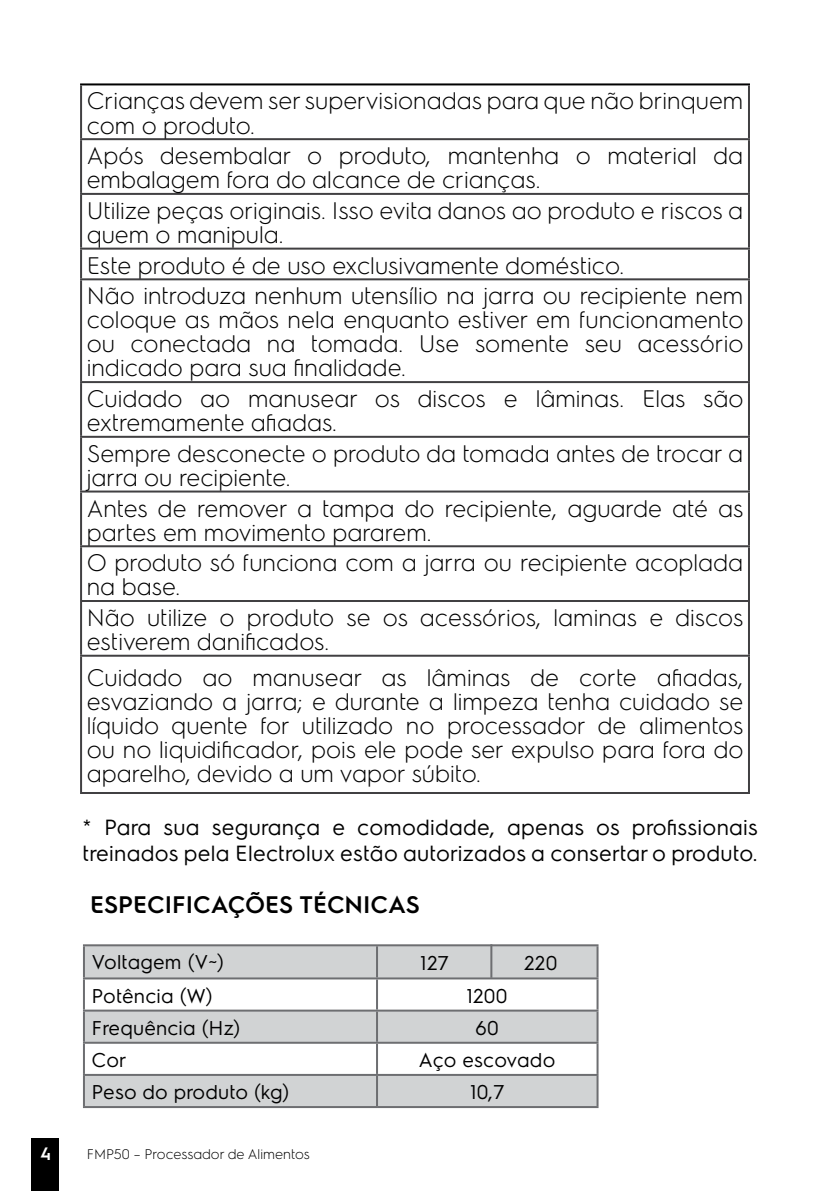
<style>
.page{position:relative;width:840px;height:1191px;background:#fff}
.page>*{position:absolute;margin:0;border:0;box-sizing:border-box;transform-origin:0 0}
.t1{font:300 24px/24px "Electrolux Sans";color:#000}
.t2{font:600 24px "Electrolux Sans";color:#000}
.t3{font:22px/26px "Electrolux Sans";color:#000}
.t4{font:20px "Electrolux Sans";color:#000}
.t5{font:600 18px "Electrolux Sans";color:#fff}
.t6{font:300 14px "Electrolux Sans";color:#000}
</style>
<div class="page">
<div style="left:31px;top:1137px;width:28px;height:54px;background:#000"></div>
<svg style="left:85px;top:946px;width:511px;height:95px;fill:#d1d3d4"></svg>
<div style="left:377px;top:945px;width:220px;height:33px;background:#d1d3d4"></div>
<div style="left:85px;top:1076px;width:511px;height:30px;background:#d1d3d4"></div>
<hr style="left:377px;top:944px;width:221px;height:2px;background:#6d6e71">
<hr style="left:596px;top:946px;width:2px;height:31px;background:#6d6e71">
<hr style="left:83px;top:979px;width:2px;height:30px;background:#6d6e71">
<hr style="left:377px;top:977px;width:221px;height:2px;background:#6d6e71">
<hr style="left:376px;top:979px;width:2px;height:30px;background:#6d6e71">
<hr style="left:596px;top:979px;width:2px;height:30px;background:#6d6e71">
<hr style="left:83px;top:1043px;width:2px;height:31px;background:#6d6e71">
<hr style="left:376px;top:1043px;width:2px;height:31px;background:#6d6e71">
<hr style="left:596px;top:1043px;width:2px;height:31px;background:#6d6e71">
<hr style="left:83px;top:1074px;width:294px;height:2px;background:#6d6e71">
<hr style="left:83px;top:1076px;width:2px;height:30px;background:#6d6e71">
<hr style="left:377px;top:1074px;width:221px;height:2px;background:#6d6e71">
<hr style="left:376px;top:1076px;width:2px;height:30px;background:#6d6e71">
<hr style="left:596px;top:1076px;width:2px;height:30px;background:#6d6e71">
<hr style="left:83px;top:1106px;width:294px;height:2px;background:#6d6e71">
<hr style="left:377px;top:1106px;width:221px;height:2px;background:#6d6e71">
<hr style="left:83px;top:1009px;width:294px;height:2px;background:#6d6e71">
<hr style="left:83px;top:1011px;width:2px;height:30px;background:#6d6e71">
<hr style="left:83px;top:1041px;width:294px;height:2px;background:#6d6e71">
<hr style="left:377px;top:1009px;width:221px;height:2px;background:#6d6e71">
<hr style="left:376px;top:1011px;width:2px;height:30px;background:#6d6e71">
<hr style="left:596px;top:1011px;width:2px;height:30px;background:#6d6e71">
<hr style="left:377px;top:1041px;width:221px;height:2px;background:#6d6e71">
<hr style="left:83px;top:944px;width:294px;height:2px;background:#6d6e71">
<hr style="left:83px;top:946px;width:2px;height:31px;background:#6d6e71">
<hr style="left:376px;top:946px;width:2px;height:31px;background:#6d6e71">
<hr style="left:83px;top:977px;width:294px;height:2px;background:#6d6e71">
<hr style="left:490px;top:944px;width:2px;height:33px;background:#6d6e71">
<svg style="left:82px;top:140px;width:665px;height:514px"></svg>
<hr style="left:80px;top:83px;width:669px;height:2px;background:#000">
<hr style="left:80px;top:85px;width:2px;height:53px;background:#414042">
<hr style="left:747px;top:85px;width:2px;height:53px;background:#414042">
<hr style="left:80px;top:138px;width:669px;height:2px;background:#414042">
<hr style="left:80px;top:140px;width:2px;height:53px;background:#414042">
<hr style="left:747px;top:140px;width:2px;height:53px;background:#414042">
<hr style="left:80px;top:193px;width:669px;height:2px;background:#414042">
<hr style="left:80px;top:195px;width:2px;height:53px;background:#414042">
<hr style="left:747px;top:195px;width:2px;height:53px;background:#414042">
<hr style="left:80px;top:248px;width:669px;height:2px;background:#414042">
<hr style="left:80px;top:250px;width:2px;height:28px;background:#414042">
<hr style="left:747px;top:250px;width:2px;height:28px;background:#414042">
<hr style="left:80px;top:278px;width:669px;height:2px;background:#414042">
<hr style="left:80px;top:280px;width:2px;height:101px;background:#414042">
<hr style="left:747px;top:280px;width:2px;height:101px;background:#414042">
<hr style="left:80px;top:381px;width:669px;height:2px;background:#414042">
<hr style="left:80px;top:383px;width:2px;height:53px;background:#414042">
<hr style="left:747px;top:383px;width:2px;height:53px;background:#414042">
<hr style="left:80px;top:436px;width:669px;height:2px;background:#414042">
<hr style="left:80px;top:438px;width:2px;height:52px;background:#414042">
<hr style="left:747px;top:438px;width:2px;height:52px;background:#414042">
<hr style="left:80px;top:490px;width:669px;height:2px;background:#414042">
<hr style="left:80px;top:492px;width:2px;height:53px;background:#414042">
<hr style="left:747px;top:492px;width:2px;height:53px;background:#414042">
<hr style="left:80px;top:545px;width:669px;height:2px;background:#414042">
<hr style="left:80px;top:547px;width:2px;height:53px;background:#414042">
<hr style="left:747px;top:547px;width:2px;height:53px;background:#414042">
<hr style="left:80px;top:600px;width:669px;height:2px;background:#414042">
<hr style="left:80px;top:602px;width:2px;height:52px;background:#414042">
<hr style="left:747px;top:602px;width:2px;height:52px;background:#414042">
<hr style="left:80px;top:654px;width:669px;height:2px;background:#414042">
<hr style="left:80px;top:656px;width:2px;height:136px;background:#414042">
<hr style="left:747px;top:656px;width:2px;height:136px;background:#414042">
<hr style="left:80px;top:792px;width:669px;height:2px;background:#414042">
<p class="t1" style="left:87px;top:88px;width:657px">Crianças devem ser supervisionadas para que não brinquem com o produto.</p>
<p class="t1" style="left:87px;top:142px;width:657px">Após desembalar o produto, mantenha o material da embalagem fora do alcance de crianças.</p>
<p class="t1" style="left:87px;top:197px;width:657px">Utilize peças originais. Isso evita danos ao produto e riscos a quem o manipula.</p>
<p class="t1" style="left:87px;top:248px;width:657px;line-height:30.6px">Este produto é de uso exclusivamente doméstico.<br>Não introduza nenhum utensílio na jarra ou recipiente nem</p>
<p class="t1" style="left:87px;top:306px;width:658px;text-align:justify">coloque as mãos nela enquanto estiver em funcionamento ou conectada na tomada. Use somente seu acessório indicado para sua finalidade.</p>
<p class="t1" style="left:87px;top:385px;width:658px">Cuidado ao manusear os discos e lâminas. Elas são extremamente afiadas.</p>
<p class="t1" style="left:87px;top:440px;width:657px">Sempre desconecte o produto da tomada antes de trocar a jarra ou recipiente.</p>
<p class="t1" style="left:87px;top:495px;width:657px">Antes de remover a tampa do recipiente, aguarde até as partes em movimento pararem.</p>
<p class="t1" style="left:87px;top:549px;width:657px">O produto só funciona com a jarra ou recipiente acoplada na base.</p>
<p class="t1" style="left:87px;top:604px;width:657px">Não utilize o produto se os acessórios, laminas e discos estiverem danificados.</p>
<p class="t1" style="left:87px;top:664px;width:658px;text-align:justify">Cuidado ao manusear as lâminas de corte afiadas, esvaziando a jarra; e durante a limpeza tenha cuidado se líquido quente for utilizado no processador de alimentos ou no liquidificador, pois ele pode ser expulso para fora do aparelho, devido a um vapor súbito.</p>
<p class="t3" style="left:83px;top:812px;width:676px">* Para sua segurança e comodidade, apenas os profissionais treinados pela Electrolux estão autorizados a consertar o produto.</p>
<p class="t2" style="left:90px;top:887px;width:331px">ESPECIFICAÇÕES TÉCNICAS</p>
<p class="t4" style="left:92px;top:948px;width:134px">Voltagem (V~)</p>
<p class="t4" style="left:420px;top:949px;width:30px">127</p>
<p class="t4" style="left:524px;top:949px;width:35px">220</p>
<p class="t4" style="left:92px;top:981px;width:122px">Potência (W)</p>
<p class="t4" style="left:466px;top:981px;width:43px">1200</p>
<p class="t4" style="left:92px;top:1013px;width:150px">Frequência (Hz)</p>
<p class="t4" style="left:475px;top:1013px;width:25px">60</p>
<p class="t4" style="left:92px;top:1045px;width:36px">Cor</p>
<p class="t4" style="left:418px;top:1045px;width:138px">Aço escovado</p>
<p class="t4" style="left:92px;top:1078px;width:199px">Peso do produto (kg)</p>
<p class="t4" style="left:470px;top:1078px;width:36px">10,7</p>
<p class="t5" style="left:40px;top:1141px;width:13px">4</p>
<p class="t6" style="left:87px;top:1144px;width:224px">FMP50 – Processador de Alimentos</p>
</div>
